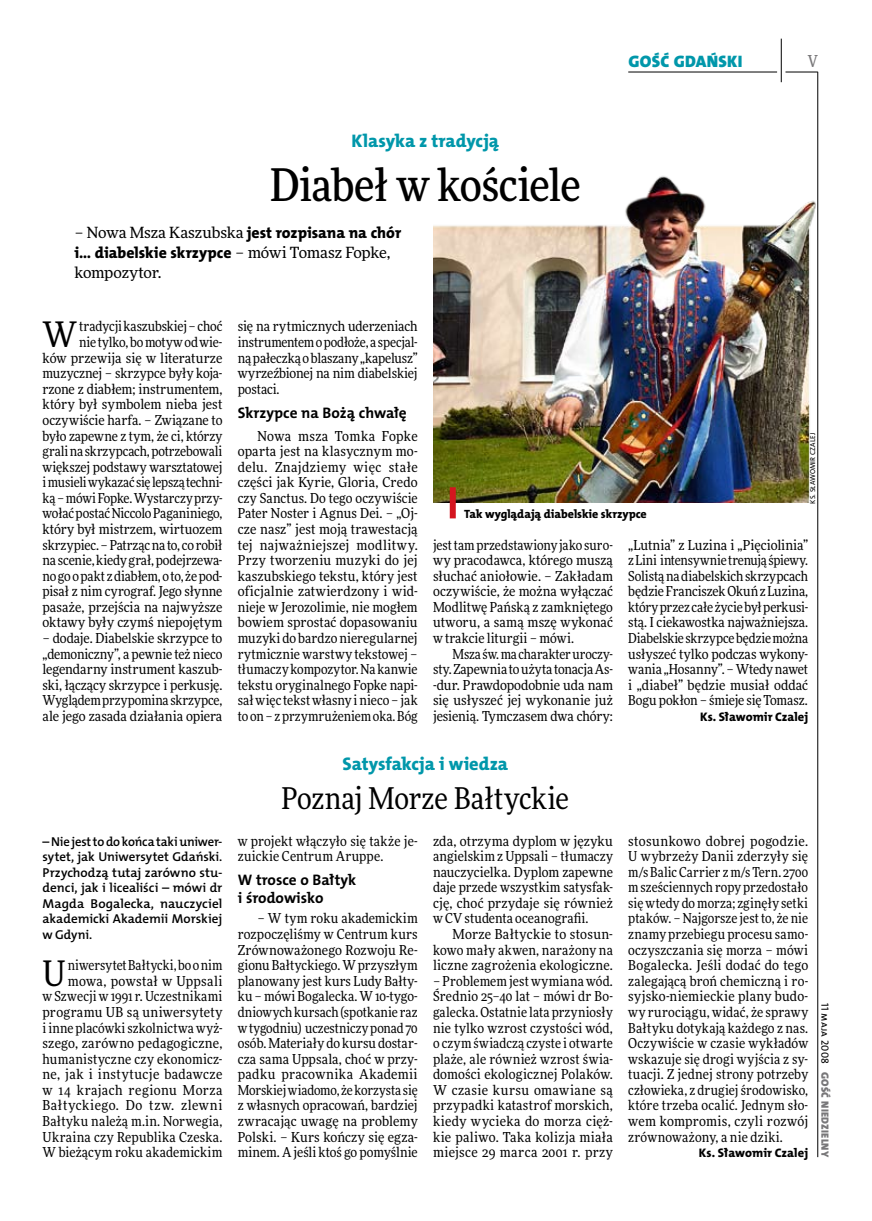
<style>
.page{position:relative;width:872px;height:1221px;background:#fff}
.page>*{position:absolute;margin:0;border:0;box-sizing:border-box;transform-origin:0 0}
.t1{font:500 45px "Freeday Narrow";letter-spacing:-.015em;color:#000}
.t2{font:35.25px "Freeday Narrow News";color:#000}
.t3{font:30px "Freeday Narrow News";letter-spacing:-.005em;color:#000}
.t4{font:18.3px "The Mix HP8 Ex Bld";letter-spacing:-.005em;color:#0097aa}
.t5{font:16.65px "The Mix HP9 Blk";letter-spacing:.02em;color:#0097aa}
.t6{font:500 16.5px "Freeday Narrow";color:#787779;scale:.9 1}
.t7{font:15.75px/20.4px "The Mix HP8 Ex Bld";color:#000}
.t8{font:15.45px "Freeday News";letter-spacing:-.02em;color:#000}
.t9{font:15.3px/17.7px "The Mix HP7 Bld";color:#000}
.t10{font:13.8px/15.6px "Freeday Narrow News";letter-spacing:.005em;color:#000;text-align:justify}
.t11{font:12.9px/15.6px "The Mix HP6 Se Bld";color:#000;text-align:justify}
.t12{font:12.45px "The Mix HP8 Ex Bld";letter-spacing:.01em;color:#000}
.t13{font:12px "The Mix HP8 Ex Bld";letter-spacing:-.005em;color:#000}
.t14{font:10.5px "The Mix HP9 Blk";letter-spacing:.025em;color:#787779}
.t15{font:10.5px "The Mix HP5 Plain";letter-spacing:.015em;color:#000}
.t16{font:7.2px "The Mix HP5 Plain";letter-spacing:.015em;color:#000}
.s1{font-family:"Freeday News";font-size:15.45px}
</style>
<div class="page">
<hr style="left:817px;top:72px;width:1px;height:1084px;background:#000">
<hr style="left:785px;top:72px;width:32px;height:1px;background:#000">
<hr style="left:628px;top:72px;width:149px;height:1px;background:#000">
<hr style="left:781px;top:39px;width:1px;height:43px;background:#000">
<img style="left:433px;top:167px;width:386px;height:336px">
<div style="left:450px;top:487px;width:6px;height:31px;background:#d4151f"></div>
<h3 class="t4" style="left:351px;top:129px;width:149px">Klasyka z tradycją</h3>
<h1 class="t1" style="left:270px;top:157px;width:312px">Diabeł w kościele</h1>
<p class="t7" style="left:74px;top:222px;width:328px"><span class="s1">– Nowa Msza Kaszubska</span> jest rozpisana na chór i… diabelskie skrzypce <span class="s1">– mówi Tomasz Fopke,</span></p>
<p class="t8" style="left:74px;top:263px;width:89px">kompozytor.</p>
<p class="t5" style="left:628px;top:50px;width:116px">GOŚĆ GDAŃSKI</p>
<p class="t6" style="left:807px;top:50px;width:13px">V</p>
<p class="t10" style="left:43px;top:318px;width:181px;text-align:right">tradycji kaszubskiej – choć<br>nie tylko, bo motyw od wie-<br>ków przewija się w literaturze muzycznej – skrzypce były koja&shy;rzone z diabłem; instrumentem, który był symbolem nieba jest oczywiście harfa. – Związane to było zapewne z tym, że ci, którzy grali na skrzypcach, potrzebowali większej podstawy warsztatowej imusieli wykazać się lepszą techni&shy;ką – mówi Fopke. Wystarczy przy&shy;wołać postać Niccolo Paganiniego, który był mistrzem, wirtuozem skrzypiec. – Patrząc na to, co robił na scenie, kiedy grał, podejrzewa&shy;no go opakt zdiabłem, oto, że pod&shy;pisał z nim cyrograf. Jego słynne pasaże, przejścia na najwyższe oktawy były czymś niepojętym</p>
<p class="t10" style="left:43px;top:630px;width:181px">– dodaje. Diabelskie skrzypce to „demoniczny”, a pewnie też nieco legendarny instrument kaszub&shy;ski, łączący skrzypce i perkusję.<br>Wyglądem przypomina skrzypce, ale jego zasada działania opiera</p>
<h2 class="t2" style="left:43px;top:313px;width:36px">W</h2>
<p class="t11" style="left:43px;top:833px;width:181px">– Nie jest to do końca taki uniwer&shy;sytet, jak Uniwersytet Gdański.<br>Przychodzą tutaj zarówno stu&shy;denci, jak i licealiści – mówi dr Magda Bogalecka, nauczyciel akademicki Akademii Morskiej w Gdyni.</p>
<h2 class="t2" style="left:43px;top:951px;width:25px">U</h2>
<p class="t10" style="left:43px;top:957px;width:181px;text-align:right">niwersytet Bałtycki, bo onim mowa, powstał w Uppsali<br>w Szwecji w 1991 r. Uczestnikami programu UB są uniwersytety i inne placówki szkolnictwa wyż&shy;szego, zarówno pedagogiczne, humanistyczne czy ekonomicz&shy;ne, jak i instytucje badawcze w 14 krajach regionu Morza<br>Bałtyckiego. Do tzw. zlewni<br>Bałtyku należą m.in. Norwegia,<br>Ukraina czy Republika Czeska.<br>W bieżącym roku akademickim</p>
<p class="t10" style="left:238px;top:318px;width:181px">się na rytmicznych uderzeniach instrumentem opodłoże, a specjal&shy;ną pałeczką oblaszany „kapelusz” wyrzeźbionej na nim diabelskiej postaci.</p>
<p class="t9" style="left:238px;top:404px;width:170px">Skrzypce na Bożą chwałę</p>
<p class="t10" style="left:238px;top:427px;width:181px;text-indent:20px">Nowa msza Tomka Fopke oparta jest na klasycznym mo&shy;delu. Znajdziemy więc stałe części jak Kyrie, Gloria, Credo czy Sanctus. Do tego oczywiście Pater Noster i Agnus Dei. – „Oj&shy;cze nasz” jest moją trawestacją tej najważniejszej modlitwy.<br>Przy tworzeniu muzyki do jej kaszubskiego tekstu, który jest oficjalnie zatwierdzony i wid&shy;nieje w Jerozolimie, nie mogłem bowiem sprostać dopasowaniu muzyki do bardzo nieregularnej rytmicznie warstwy tekstowej – tłumaczy kompozytor. Na kanwie tekstu oryginalnego Fopke napi&shy;sał więc tekst własny i nieco – jak to on – z przymrużeniem oka. Bóg</p>
<p class="t13" style="left:464px;top:506px;width:184px">Tak wyglądają diabelskie skrzypce</p>
<p class="t16" style="left:808px;top:503px;width:72px;rotate:-90deg">Ks. Sławomir Czalej</p>
<p class="t10" style="left:433px;top:536px;width:181px">jest tam przedstawiony jako suro&shy;wy pracodawca, którego muszą słuchać aniołowie. – Zakładam oczywiście, że można wyłączać Modlitwę Pańską z zamkniętego utworu, a samą mszę wykonać w trakcie liturgii – mówi.</p>
<p class="t10" style="left:433px;top:645px;width:181px;text-indent:20px">Msza św. ma charakter uroczy&shy;sty. Zapewnia to użyta tonacja As--dur. Prawdopodobnie uda nam się usłyszeć jej wykonanie już jesienią. Tymczasem dwa chóry:</p>
<p class="t10" style="left:628px;top:536px;width:181px">„Lutnia” z Luzina i „Pięciolinia” zLini intensywnie trenują śpiewy.<br>Solistą na diabelskich skrzypcach będzie Franciszek Okuń zLuzina, który przez całe życie był perkusi&shy;stą. I ciekawostka najważniejsza.<br>Diabelskie skrzypce będzie można usłyszeć tylko podczas wykony&shy;wania „Hosanny”. – Wtedy nawet i „diabeł” będzie musiał oddać Bogu pokłon – śmieje się Tomasz.</p>
<p class="t12" style="left:700px;top:708px;width:110px">Ks. Sławomir Czalej</p>
<h3 class="t4" style="left:342px;top:752px;width:167px">Satysfakcja i wiedza</h3>
<h3 class="t3" style="left:282px;top:779px;width:289px">Poznaj Morze Bałtyckie</h3>
<p class="t10" style="left:238px;top:832px;width:181px">w projekt włączyło się także je&shy;zuickie Centrum Aruppe.</p>
<p class="t9" style="left:238px;top:871px;width:120px">W trosce o Bałtyk i środowisko</p>
<p class="t10" style="left:238px;top:910px;width:181px;text-indent:20px">– W tym roku akademickim rozpoczęliśmy w Centrum kurs Zrównoważonego Rozwoju Re&shy;gionu Bałtyckiego. Wprzyszłym planowany jest kurs Ludy Bałty&shy;ku – mówi Bogalecka. W10-tygo&shy;dniowych kursach (spotkanie raz wtygodniu) uczestniczy ponad 70 osób. Materiały do kursu dostar&shy;cza sama Uppsala, choć w przy&shy;padku pracownika Akademii Morskiej wiadomo, że korzysta się z własnych opracowań, bardziej zwracając uwagę na problemy Polski. – Kurs kończy się egza&shy;minem. Ajeśli ktoś go pomyślnie</p>
<p class="t10" style="left:433px;top:832px;width:181px">zda, otrzyma dyplom w języku angielskim z Uppsali – tłumaczy nauczycielka. Dyplom zapewne daje przede wszystkim satysfak&shy;cję, choć przydaje się również w CV studenta oceanografii.</p>
<p class="t10" style="left:433px;top:926px;width:181px;text-indent:20px">Morze Bałtyckie to stosun&shy;kowo mały akwen, narażony na liczne zagrożenia ekologiczne.</p>
<p class="t10" style="left:433px;top:972px;width:181px">– Problemem jest wymiana wód.<br>Średnio 25–40 lat – mówi dr Bo&shy;galecka. Ostatnie lata przyniosły nie tylko wzrost czystości wód, o czym świadczą czyste i otwarte plaże, ale również wzrost świa&shy;domości ekologicznej Polaków.<br>W czasie kursu omawiane są przypadki katastrof morskich, kiedy wycieka do morza cięż&shy;kie paliwo. Taka kolizja miała miejsce 29 marca 2001 r. przy</p>
<p class="t10" style="left:628px;top:832px;width:181px">stosunkowo dobrej pogodzie.<br>U wybrzeży Danii zderzyły się m/s Balic Carrier zm/s Tern. 2700 m sześciennych ropy przedostało się wtedy do morza; zginęły setki ptaków. – Najgorsze jest to, że nie znamy przebiegu procesu samo&shy;oczyszczania się morza – mówi Bogalecka. Jeśli dodać do tego zalegającą broń chemiczną i ro&shy;syjsko-niemieckie plany budo&shy;wy rurociągu, widać, że sprawy Bałtyku dotykają każdego z nas.<br>Oczywiście w czasie wykładów wskazuje się drogi wyjścia z sy&shy;tuacji. Z jednej strony potrzeby człowieka, z drugiej środowisko, które trzeba ocalić. Jednym sło&shy;wem kompromis, czyli rozwój zrównoważony, a nie dziki.</p>
<p class="t12" style="left:699px;top:1144px;width:111px">Ks. Sławomir Czalej</p>
<p class="t15" style="left:832px;top:1002px;width:62px;rotate:90deg">11 maja 2008</p>
<p class="t14" style="left:832px;top:1071px;width:87px;rotate:90deg">GOŚĆ NIEDZIELNY</p>
</div>
